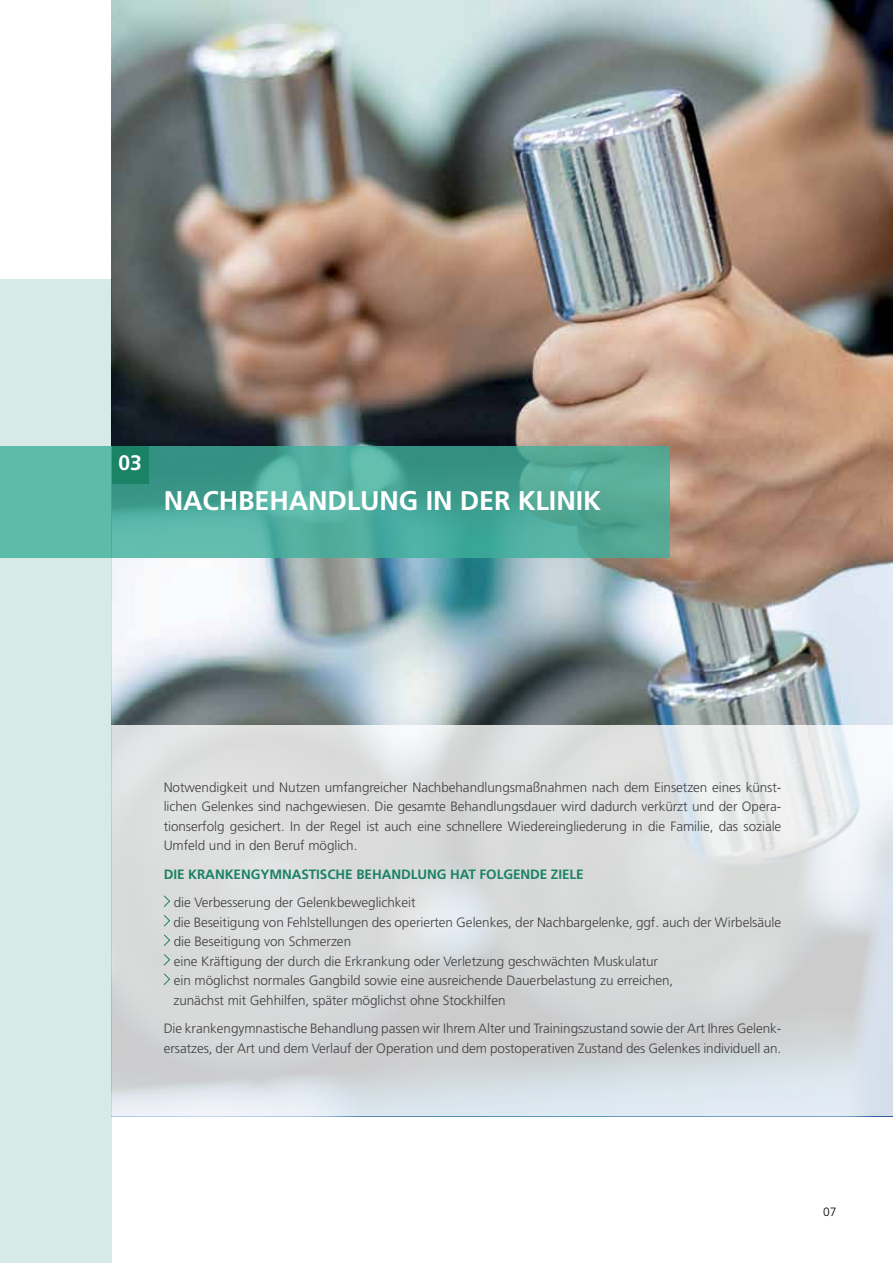
<style>
.page{position:relative;width:893px;height:1263px;background:#fff}
.page>*{position:absolute;margin:0;border:0;box-sizing:border-box;transform-origin:0 0}
.t1{font:700 27px "Frutiger LT";letter-spacing:-.005em;color:#fff}
.t2{font:700 21px "Frutiger LT";color:#fff}
.t3{font:300 13.5px/19.5px "Frutiger LT";letter-spacing:-.005em;color:#414042}
.t4{font:700 13.5px "Frutiger LT";letter-spacing:-.005em;color:#1a8265}
.t5{font:300 12px "Frutiger LT";color:#000}
</style>
<div class="page">
<img style="left:112px;top:0;width:781px;height:725px">
<svg style="left:112px;top:446px;width:558px;height:112px;background:#4ca898"></svg>
<div style="left:112px;top:446px;width:37px;height:38px;background:#1a8265"></div>
<svg style="left:112px;top:725px;width:781px;height:391px;background:#daddde"></svg>
<svg style="left:163px;top:894px;width:8px;height:14px"></svg>
<svg style="left:163px;top:914px;width:8px;height:13px"></svg>
<svg style="left:163px;top:933px;width:8px;height:14px"></svg>
<svg style="left:163px;top:953px;width:8px;height:13px"></svg>
<svg style="left:163px;top:972px;width:8px;height:14px"></svg>
<div style="left:0;top:279px;width:112px;height:984px;background:#d8eae5"></div>
<div style="left:0;top:446px;width:112px;height:112px;background:#5dbbaa"></div>
<h2 class="t2" style="left:119px;top:450px;width:25px">03</h2>
<h1 class="t1" style="left:164px;top:485px;width:439px">NACHBEHANDLUNG IN DER KLINIK</h1>
<p class="t3" style="left:164px;top:777px;width:619px;text-align:justify">Notwendigkeit und Nutzen umfangreicher Nachbehandlungsmaßnahmen nach dem Einsetzen eines künst&shy;lichen Gelenkes sind nachgewiesen. Die gesamte Behandlungsdauer wird dadurch verkürzt und der Opera&shy;tionserfolg gesichert. In der Regel ist auch eine schnellere Wiedereingliederung in die Familie, das soziale Umfeld und in den Beruf möglich.</p>
<p class="t4" style="left:164px;top:866px;width:421px">DIE KRANKENGYMNASTISCHE BEHANDLUNG HAT FOLGENDE ZIELE</p>
<p class="t3" style="left:173px;top:893px;width:609px">die Verbesserung der Gelenkbeweglichkeit<br>die Beseitigung von Fehlstellungen des operierten Gelenkes, der Nachbargelenke, ggf. auch der Wirbelsäule die Beseitigung von Schmerzen<br>eine Kräftigung der durch die Erkrankung oder Verletzung geschwächten Muskulatur<br>ein möglichst normales Gangbild sowie eine ausreichende Dauerbelastung zu erreichen,<br>zunächst mit Gehhilfen, später möglichst ohne Stockhilfen</p>
<p class="t3" style="left:164px;top:1019px;width:619px">Die krankengymnastische Behandlung passen wir Ihrem Alter und Trainingszustand sowie der Art Ihres Gelenk&shy;ersatzes, der Art und dem Verlauf der Operation und dem postoperativen Zustand des Gelenkes individuell an.</p>
<p class="t5" style="left:823px;top:1205px;width:15px">07</p>
</div>
